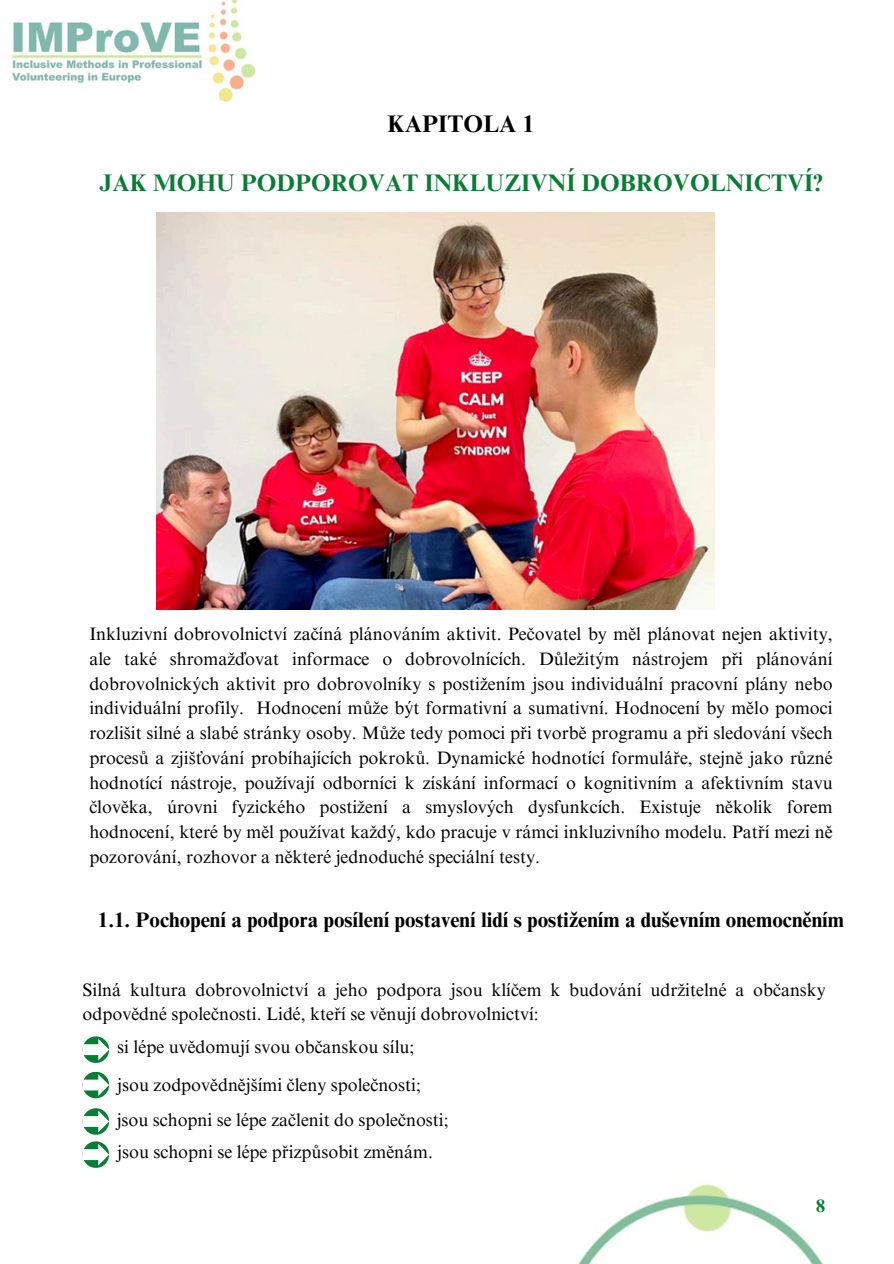
<style>
.page{position:relative;width:894px;height:1264px;background:#fff}
.page>*{position:absolute;margin:0;border:0;box-sizing:border-box;transform-origin:0 0}
.t1{font:700 24px "Times NRMT Pro";color:#087d35}
.t2{font:700 24px "Times NRMT Pro";color:#000}
.t3{font:700 21px "Times NRMT Pro";color:#000}
.t4{font:18px/24.8px "Times NRMT Pro";color:#000;text-align:justify}
.t5{font:700 18px "Times NRMT Pro";color:#087d35}
</style>
<div class="page">
<img style="left:12px;top:0;width:242px;height:103px">
<img style="left:579px;top:1184px;width:243px;height:78px">
<img style="left:156px;top:213px;width:558px;height:396px">
<svg style="left:83px;top:1036px;width:26px;height:26px"></svg>
<svg style="left:83px;top:1038px;width:26px;height:22px"></svg>
<svg style="left:83px;top:1071px;width:26px;height:27px"></svg>
<svg style="left:83px;top:1108px;width:26px;height:26px"></svg>
<svg style="left:83px;top:1141px;width:26px;height:26px"></svg>
<svg style="left:83px;top:1110px;width:26px;height:22px"></svg>
<svg style="left:83px;top:1074px;width:26px;height:21px"></svg>
<svg style="left:83px;top:1143px;width:26px;height:22px"></svg>
<h1 class="t2" style="left:387px;top:115px;width:148px">KAPITOLA 1</h1>
<h1 class="t1" style="left:99px;top:174px;width:724px">JAK MOHU PODPOROVAT INKLUZIVNÍ DOBROVOLNICTVÍ?</h1>
<p class="t4" style="left:89px;top:623px;width:744px">Inkluzivní dobrovolnictví začíná plánováním aktivit. Pečovatel by měl plánovat nejen aktivity, ale také shromažďovat informace o dobrovolnících. Důležitým nástrojem při plánování dobrovolnických aktivit pro dobrovolníky s postižením jsou individuální pracovní plány nebo individuální profily. Hodnocení může být formativní a sumativní. Hodnocení by mělo pomoci rozlišit silné a slabé stránky osoby. Může tedy pomoci při tvorbě programu a při sledování všech procesů a zjišťování probíhajících pokroků. Dynamické hodnotící formuláře, stejně jako různé hodnotící nástroje, používají odborníci k získání informací o kognitivním a afektivním stavu člověka, úrovni fyzického postižení a smyslových dysfunkcích. Existuje několik forem hodnocení, které by měl používat každý, kdo pracuje v rámci inkluzivního modelu. Patří mezi ně pozorování, rozhovor a některé jednoduché speciální testy.</p>
<p class="t3" style="left:98px;top:912px;width:747px">1.1. Pochopení a podpora posílení postavení lidí s postižením a duševním onemocněním</p>
<h2 class="t4" style="left:83px;top:979px;width:744px">Silná kultura dobrovolnictví a jeho podpora jsou klíčem k budování udržitelné a občansky odpovědné společnosti. Lidé, kteří se věnují dobrovolnictví:</h2>
<p class="t4" style="left:117px;top:1036px;width:298px">si lépe uvědomují svou občanskou sílu;</p>
<p class="t4" style="left:117px;top:1074px;width:305px">jsou zodpovědnějšími členy společnosti;</p>
<p class="t4" style="left:117px;top:1109px;width:333px">jsou schopni se lépe začlenit do společnosti;</p>
<p class="t4" style="left:117px;top:1141px;width:317px">jsou schopni se lépe přizpůsobit změnám.</p>
<p class="t5" style="left:815px;top:1198px;width:10px">8</p>
</div>
